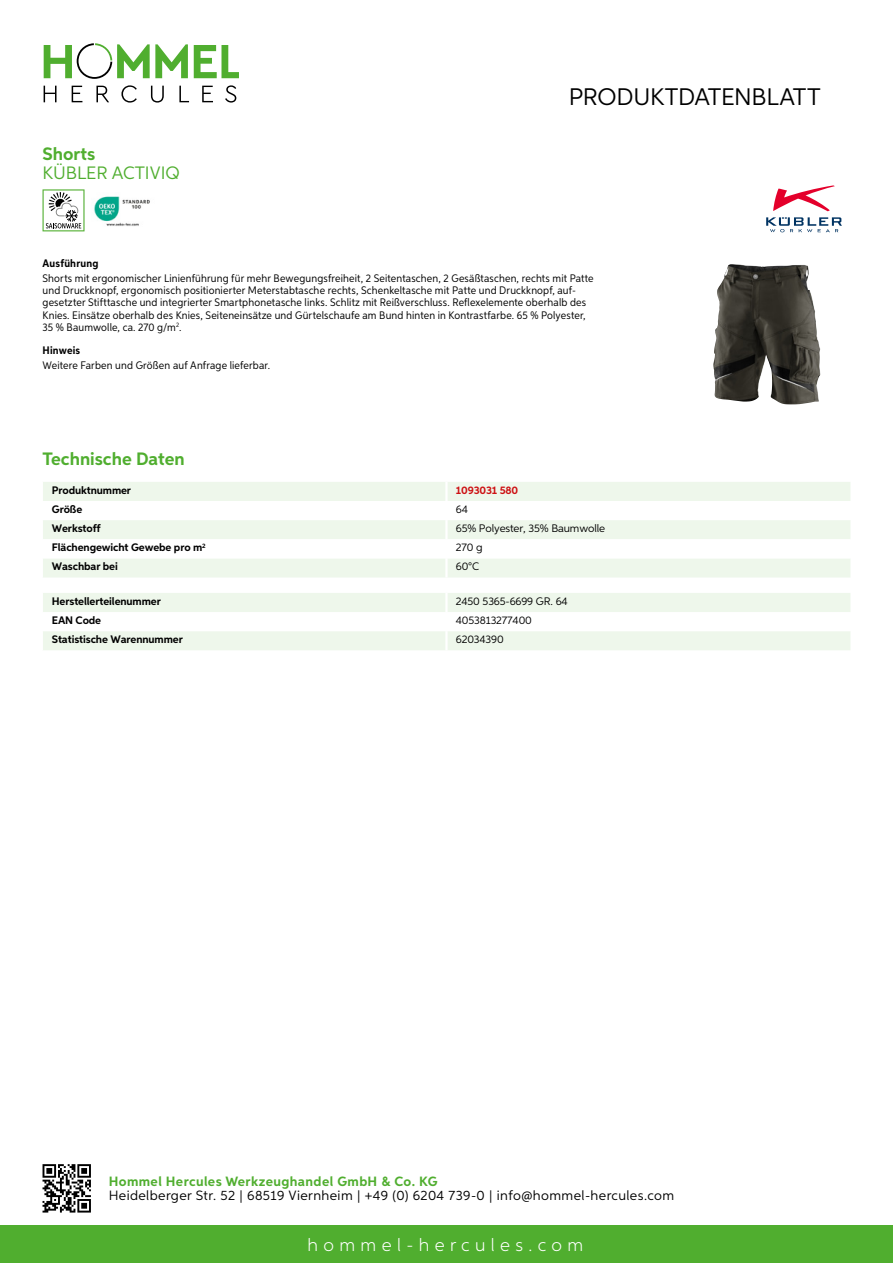
<style>
.page{position:relative;width:893px;height:1263px;background:#fff}
.page>*{position:absolute;margin:0;border:0;box-sizing:border-box;transform-origin:0 0}
.t1{font:24px "Aspira";letter-spacing:-.01em;color:#000}
.t2{font:700 18px "Aspira";color:#50ae2f}
.t3{font:300 18px "Aspira";letter-spacing:.3em;color:#fff}
.t4{font:18px "Aspira";color:#50ae2f}
.t5{font:13.5px "Aspira";letter-spacing:.03em;color:#000}
.t6{font:700 13.5px "Aspira";letter-spacing:.03em;color:#50ae2f}
.t7{font:10.95px/12px "Aspira Nar";letter-spacing:.015em;color:#000}
.t8{font:700 10.95px "Aspira";letter-spacing:-.01em;color:#000}
.t9{font:10.95px "Aspira";letter-spacing:-.01em;color:#000}
.t10{font:700 10.95px "Aspira Nar";letter-spacing:.02em;color:#000}
.t11{font:700 10.95px "Aspira";letter-spacing:-.01em;color:#cd1013}
</style>
<div class="page">
<div style="left:0;top:1226px;width:893px;height:37px;background:#50ae2f"></div>
<svg style="left:43px;top:1164px;width:48px;height:48px"></svg>
<svg style="left:194px;top:45px;width:45px;height:33px"></svg>
<svg style="left:44px;top:43px;width:144px;height:36px"></svg>
<svg style="left:44px;top:86px;width:13px;height:16px"></svg>
<svg style="left:72px;top:86px;width:10px;height:16px"></svg>
<svg style="left:96px;top:86px;width:13px;height:16px"></svg>
<svg style="left:121px;top:85px;width:16px;height:18px"></svg>
<svg style="left:151px;top:86px;width:13px;height:17px"></svg>
<svg style="left:179px;top:86px;width:10px;height:16px"></svg>
<svg style="left:202px;top:86px;width:11px;height:16px"></svg>
<svg style="left:225px;top:85px;width:11px;height:18px"></svg>
<div style="left:43px;top:482px;width:807px;height:95px;background:#eef7eb"></div>
<svg style="left:43px;top:501px;width:807px;height:57px"></svg>
<hr style="left:445px;top:482px;width:3px;height:19px;background:#fff">
<hr style="left:445px;top:501px;width:3px;height:19px;background:#fff">
<hr style="left:445px;top:520px;width:3px;height:19px;background:#fff">
<hr style="left:445px;top:539px;width:3px;height:19px;background:#fff">
<hr style="left:445px;top:558px;width:3px;height:19px;background:#fff">
<svg style="left:43px;top:593px;width:807px;height:57px"></svg>
<hr style="left:445px;top:631px;width:3px;height:19px;background:#fff">
<svg style="left:43px;top:189px;width:42px;height:42px"></svg>
<img style="left:94px;top:196px;width:56px;height:30px">
<img style="left:713px;top:264px;width:101px;height:140px">
<svg style="left:773px;top:185px;width:62px;height:26px"></svg>
<svg style="left:766px;top:217px;width:76px;height:15px"></svg>
<h2 class="t2" style="left:43px;top:142px;width:54px">Shorts</h2>
<h2 class="t4" style="left:43px;top:162px;width:35px">KÜBLER</h2>
<h2 class="t4" style="left:112px;top:162px;width:70px">ACTIVIQ</h2>
<h1 class="t1" style="left:569px;top:82px;width:253px">Produktdatenblatt</h1>
<p class="t10" style="left:43px;top:257px;width:58px">Ausführung</p>
<p class="t7" style="left:43px;top:273px;width:553px">Shorts mit ergonomischer Linienführung für mehr Bewegungsfreiheit, 2 Seitentaschen, 2 Gesäßtaschen, rechts mit Patte und Druckknopf, ergonomisch positionierter Meterstabtasche rechts, Schenkeltasche mit Patte und Druckknopf, auf&shy;gesetzter Stifttasche und integrierter Smartphonetasche links. Schlitz mit Reißverschluss. Reflexelemente oberhalb des Knies. Einsätze oberhalb des Knies, Seiteneinsätze und Gürtelschaufe am Bund hinten in Kontrastfarbe. 65 % Polyester, 35 % Baumwolle, ca. 270 g/m<sup>2</sup>.</p>
<p class="t10" style="left:43px;top:343px;width:39px">Hinweis</p>
<p class="t7" style="left:43px;top:359px;width:229px">Weitere Farben und Größen auf Anfrage lieferbar.</p>
<h2 class="t2" style="left:43px;top:448px;width:144px">Technische Daten</h2>
<p class="t8" style="left:52px;top:483px;width:81px">Produktnummer</p>
<p class="t11" style="left:456px;top:483px;width:64px">1093031 580</p>
<p class="t8" style="left:52px;top:502px;width:32px">Größe</p>
<p class="t9" style="left:456px;top:502px;width:14px">64</p>
<p class="t8" style="left:52px;top:521px;width:50px">Werkstoff</p>
<p class="t9" style="left:456px;top:522px;width:151px">65% Polyester, 35% Baumwolle</p>
<p class="t8" style="left:52px;top:541px;width:155px">Flächengewicht Gewebe pro m<sup>2</sup></p>
<p class="t9" style="left:456px;top:541px;width:28px">270 g</p>
<p class="t8" style="left:52px;top:560px;width:68px">Waschbar bei</p>
<p class="t9" style="left:456px;top:560px;width:25px">60°C</p>
<p class="t8" style="left:52px;top:594px;width:111px">Herstellerteilenummer</p>
<p class="t9" style="left:456px;top:594px;width:113px">2450 5365-6699 GR. 64</p>
<p class="t8" style="left:52px;top:613px;width:51px">EAN Code</p>
<p class="t9" style="left:456px;top:613px;width:78px">4053813277400</p>
<p class="t8" style="left:52px;top:633px;width:132px">Statistische Warennummer</p>
<p class="t9" style="left:456px;top:633px;width:49px">62034390</p>
<p class="t6" style="left:109px;top:1172px;width:330px">Hommel Hercules Werkzeughandel GmbH &amp; Co. KG</p>
<p class="t5" style="left:109px;top:1187px;width:567px">Heidelberger Str. 52 | 68519 Viernheim | +49 (0) 6204 739-0 | info@hommel-hercules.com</p>
<h2 class="t3" style="left:307px;top:1234px;width:277px">hommel-hercules.com</h2>
</div>
